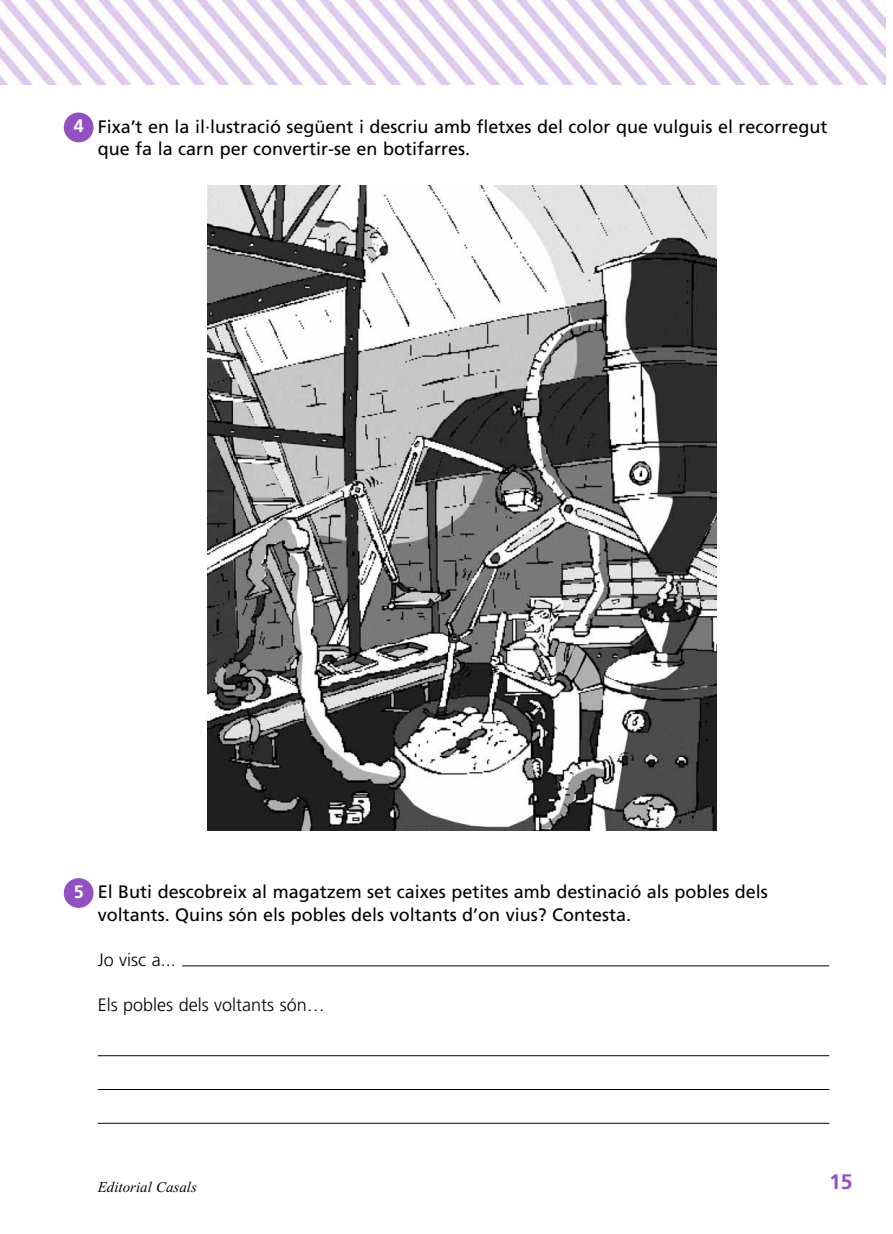
<style>
.page{position:relative;width:893px;height:1234px;background:#fff}
.page>*{position:absolute;margin:0;border:0;box-sizing:border-box;transform-origin:0 0}
.t1{font:700 21px "Frutiger";color:#9350c0}
.t2{font:18px/22.5px "Frutiger";color:#000}
.t3{font:300 18px "Frutiger";color:#000}
.t4{font:700 18px "Frutiger";color:#fff}
.t5{font:italic 15px "Times New Roman";color:#000}
</style>
<div class="page">
<img style="left:0;top:0;width:885px;height:84px">
<div style="left:64px;top:877px;width:30px;height:30px;background:#9350c0;border-radius:50%"></div>
<div style="left:64px;top:112px;width:30px;height:30px;background:#9350c0;border-radius:50%"></div>
<hr style="left:98px;top:1055px;width:731px;height:1px;background:#000">
<hr style="left:98px;top:1088px;width:731px;height:1px;background:#000">
<hr style="left:98px;top:1122px;width:731px;height:1px;background:#000">
<hr style="left:182px;top:965px;width:647px;height:1px;background:#000">
<img style="left:208px;top:185px;width:508px;height:645px">
<p class="t4" style="left:74px;top:119px;width:12px">4</p>
<p class="t2" style="left:98px;top:117px;width:731px">Fixa’t en la il·lustració següent i descriu amb fletxes del color que vulguis el recorregut que fa la carn per convertir-se en botifarres.</p>
<p class="t4" style="left:74px;top:884px;width:12px">5</p>
<p class="t2" style="left:98px;top:882px;width:672px">El Buti descobreix al magatzem set caixes petites amb destinació als pobles dels voltants. Quins són els pobles dels voltants d’on vius? Contesta.</p>
<p class="t3" style="left:98px;top:952px;width:79px">Jo visc a...</p>
<p class="t3" style="left:98px;top:997px;width:228px">Els pobles dels voltants són…</p>
<p class="t5" style="left:98px;top:1177px;width:101px">Editorial Casals</p>
<p class="t1" style="left:829px;top:1172px;width:25px">15</p>
</div>
